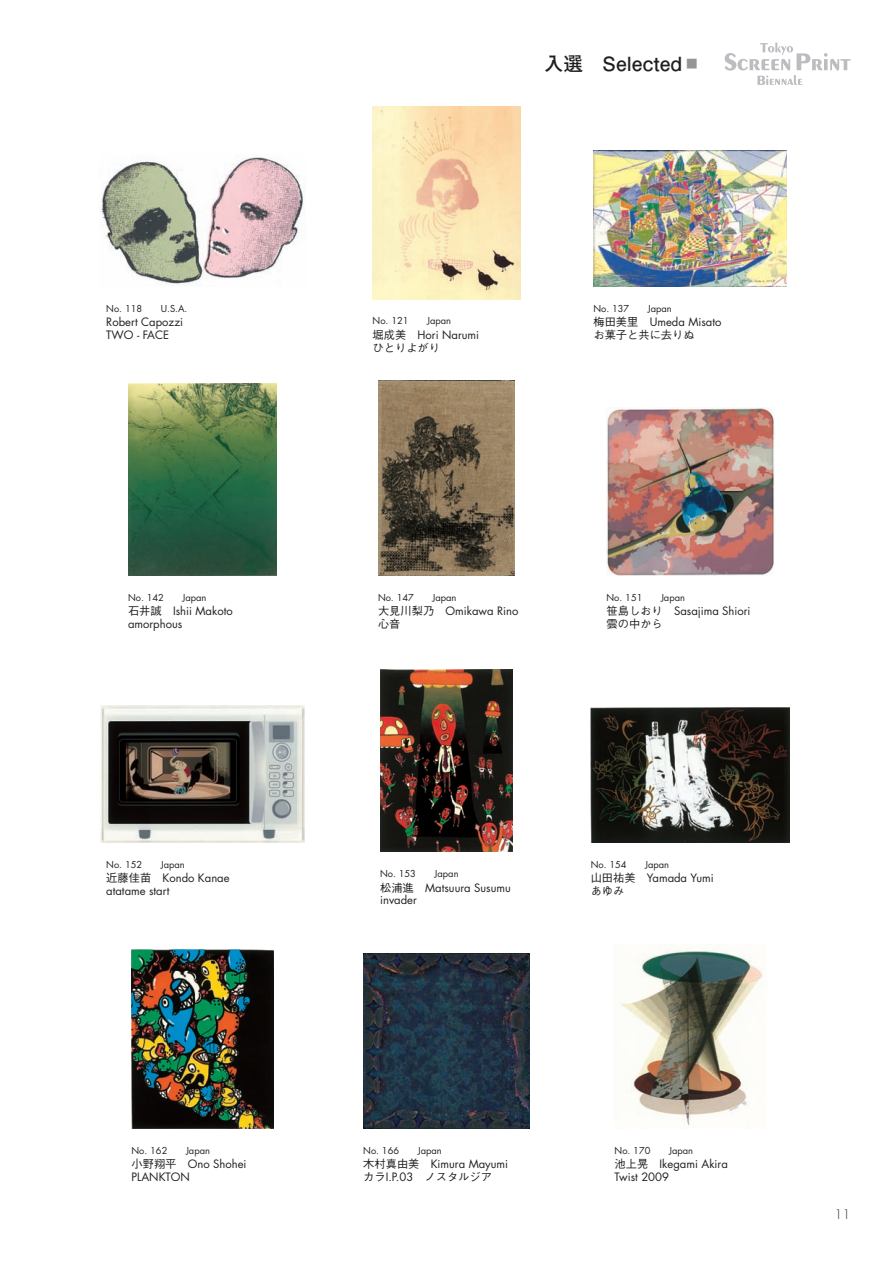
<style>
.page{position:relative;width:893px;height:1263px;background:#fff}
.page>*{position:absolute;margin:0;border:0;box-sizing:border-box;transform-origin:0 0}
.t1{font:700 19.5px "Futo Go B101 Pro";color:#231f20}
.t2{font:300 12.75px "Futura";color:#231f20}
.t3{font:11.25px/12.8px "Futura";color:#231f20}
.t4{font:500 11.25px "Gothic BBB Pro";color:#231f20}
.t5{font:9.3px "Futura";color:#231f20}
.s1{color:#939598}
.s2{font-family:"Gothic BBB Pro";font-weight:500}
.s3{font-family:"Futura";font-weight:400}
</style>
<div class="page">
<svg style="left:724px;top:43px;width:126px;height:42px"></svg>
<img style="left:618px;top:948px;width:145px;height:178px">
<img style="left:363px;top:953px;width:167px;height:175px">
<img style="left:132px;top:950px;width:142px;height:178px">
<img style="left:591px;top:708px;width:199px;height:135px">
<img style="left:380px;top:670px;width:133px;height:182px">
<img style="left:101px;top:706px;width:203px;height:137px">
<img style="left:606px;top:407px;width:169px;height:168px">
<img style="left:378px;top:381px;width:137px;height:194px">
<img style="left:128px;top:384px;width:149px;height:191px">
<img style="left:593px;top:151px;width:194px;height:135px">
<img style="left:373px;top:106px;width:147px;height:193px">
<img style="left:100px;top:157px;width:205px;height:128px">
<h1 class="t1" style="left:544px;top:48px;width:159px">入選　Selected<span class="s1">▪</span></h1>
<p class="t5" style="left:106px;top:302px;width:37px">No. 118</p>
<p class="t5" style="left:161px;top:302px;width:28px">U.S.A.</p>
<p class="t3" style="left:106px;top:315px;width:78px">Robert Capozzi<br>TWO - FACE</p>
<p class="t5" style="left:373px;top:314px;width:37px">No. 121</p>
<p class="t5" style="left:427px;top:314px;width:25px">Japan</p>
<p class="t3" style="left:373px;top:328px;width:108px"><span class="s2">堀成美</span> Hori Narumi</p>
<p class="t4" style="left:373px;top:338px;width:69px">ひとりよがり</p>
<p class="t5" style="left:593px;top:302px;width:37px">No. 137</p>
<p class="t5" style="left:648px;top:302px;width:25px">Japan</p>
<p class="t3" style="left:593px;top:315px;width:129px"><span class="s2">梅田美里</span> Umeda Misato</p>
<p class="t4" style="left:593px;top:325px;width:103px">お菓子と共に去りぬ</p>
<p class="t5" style="left:128px;top:591px;width:37px">No. 142</p>
<p class="t5" style="left:183px;top:591px;width:25px">Japan</p>
<p class="t3" style="left:128px;top:604px;width:106px"><span class="s2">石井誠</span> Ishii Makoto amorphous</p>
<p class="t5" style="left:378px;top:591px;width:37px">No. 147</p>
<p class="t5" style="left:432px;top:591px;width:25px">Japan</p>
<p class="t3" style="left:378px;top:604px;width:142px"><span class="s2">大見川梨乃</span> Omikawa Rino</p>
<p class="t4" style="left:378px;top:615px;width:24px">心音</p>
<p class="t5" style="left:606px;top:591px;width:37px">No. 151</p>
<p class="t5" style="left:661px;top:591px;width:25px">Japan</p>
<p class="t3" style="left:606px;top:604px;width:145px"><span class="s2">笹島しおり</span> Sasajima Shiori</p>
<p class="t4" style="left:606px;top:615px;width:58px">雲の中から</p>
<p class="t5" style="left:106px;top:858px;width:37px">No. 152</p>
<p class="t5" style="left:161px;top:858px;width:25px">Japan</p>
<p class="t3" style="left:106px;top:872px;width:125px"><span class="s2">近藤佳苗</span> Kondo Kanae atatame start</p>
<p class="t5" style="left:380px;top:867px;width:37px">No. 153</p>
<p class="t5" style="left:435px;top:867px;width:25px">Japan</p>
<p class="t3" style="left:380px;top:881px;width:132px"><span class="s2">松浦進</span> Matsuura Susumu invader</p>
<p class="t5" style="left:591px;top:858px;width:37px">No. 154</p>
<p class="t5" style="left:645px;top:858px;width:25px">Japan</p>
<p class="t3" style="left:591px;top:872px;width:124px"><span class="s2">山田祐美</span> Yamada Yumi</p>
<p class="t4" style="left:591px;top:882px;width:35px">あゆみ</p>
<p class="t5" style="left:132px;top:1144px;width:37px">No. 162</p>
<p class="t5" style="left:186px;top:1144px;width:25px">Japan</p>
<p class="t3" style="left:132px;top:1157px;width:116px"><span class="s2">小野翔平</span> Ono Shohei<br>PLANKTON</p>
<p class="t5" style="left:363px;top:1144px;width:37px">No. 166</p>
<p class="t5" style="left:418px;top:1144px;width:25px">Japan</p>
<p class="t3" style="left:363px;top:1157px;width:146px"><span class="s2">木村真由美</span> Kimura Mayumi</p>
<p class="t4" style="left:363px;top:1167px;width:130px">カラ<span class="s3">I.P.03</span> ノスタルジア</p>
<p class="t5" style="left:615px;top:1144px;width:37px">No. 170</p>
<p class="t5" style="left:669px;top:1144px;width:25px">Japan</p>
<p class="t3" style="left:615px;top:1157px;width:115px"><span class="s2">池上晃</span> Ikegami Akira<br>Twist 2009</p>
<p class="t2" style="left:835px;top:1206px;width:17px">11</p>
</div>
